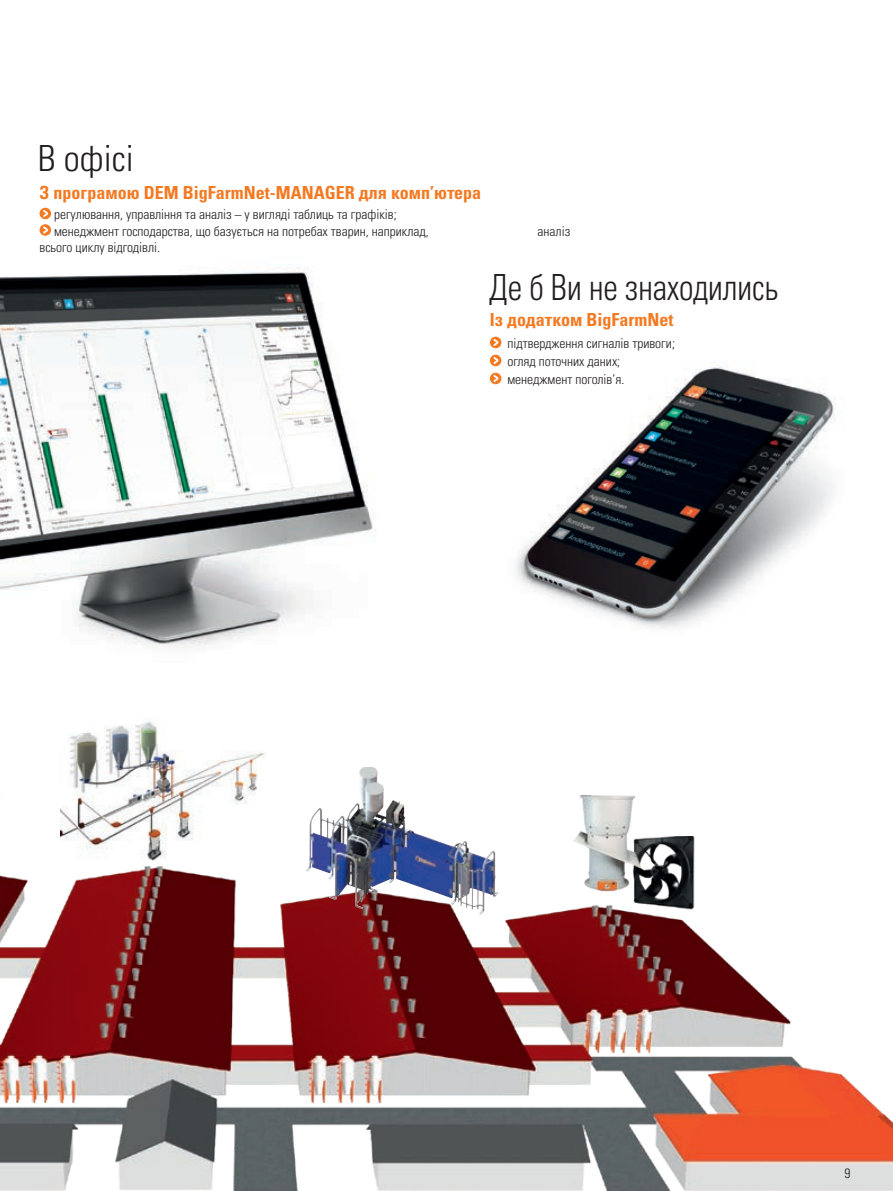
<style>
.page{position:relative;width:893px;height:1191px;background:#fff}
.page>*{position:absolute;margin:0;border:0;box-sizing:border-box;transform-origin:0 0}
.t1{font:36px "Univers LTCYR 47 Light Cond";color:#231f20;scale:.9 1}
.t2{font:36px "Univers LTCYR 47 Light Cond";color:#231f20}
.t3{font:18px "Univers LTCYR 67 Bold Cond";color:#f47921}
.t4{font:13.5px/18px "Univers LTCYR 47 Light Cond";color:#231f20}
.t5{font:300 condensed 13.5px "Univers LT Std";color:#231f20}
</style>
<div class="page">
<img style="left:0;top:267px;width:373px;height:381px">
<img style="left:0;top:857px;width:893px;height:334px">
<img style="left:489px;top:336px;width:346px;height:293px">
<img style="left:306px;top:767px;width:58px;height:142px">
<img style="left:0;top:857px;width:4px;height:44px">
<img style="left:61px;top:721px;width:207px;height:139px">
<img style="left:626px;top:836px;width:73px;height:75px">
<img style="left:553px;top:795px;width:100px;height:115px">
<div style="left:40px;top:208px;width:11px;height:11px;background:#f47921;border-radius:50%"></div>
<svg style="left:43px;top:210px;width:5px;height:7px"></svg>
<div style="left:40px;top:224px;width:11px;height:12px;background:#f47921;border-radius:50%"></div>
<svg style="left:43px;top:226px;width:5px;height:8px"></svg>
<svg style="left:490px;top:337px;width:11px;height:11px"></svg>
<svg style="left:494px;top:339px;width:4px;height:7px"></svg>
<svg style="left:490px;top:355px;width:11px;height:11px"></svg>
<svg style="left:494px;top:357px;width:4px;height:7px"></svg>
<svg style="left:490px;top:373px;width:11px;height:11px"></svg>
<svg style="left:494px;top:375px;width:4px;height:7px"></svg>
<h1 class="t2" style="left:38px;top:134px;width:97px">В офісі</h1>
<h2 class="t3" style="left:40px;top:181px;width:443px">З програмою DEM BigFarmNet-MANAGER для комп’ютера</h2>
<p class="t4" style="left:54px;top:205px;width:376px;line-height:16.5px">регулювання, управління та аналіз – у вигляді таблиць та графіків; менеджмент господарства, що базується на потребах тварин, наприклад,</p>
<p class="t4" style="left:40px;top:238px;width:122px">всього циклу відгодівлі.</p>
<p class="t4" style="left:538px;top:221px;width:34px">аналіз</p>
<h1 class="t1" style="left:489px;top:263px;width:323px">Де б Ви не знаходились</h1>
<h2 class="t3" style="left:490px;top:308px;width:185px">Із додатком BigFarmNet</h2>
<p class="t4" style="left:507px;top:334px;width:169px">підтвердження сигналів тривоги; огляд поточних даних; менеджмент поголів’я.</p>
<p class="t5" style="left:844px;top:1165px;width:7px">9</p>
</div>
